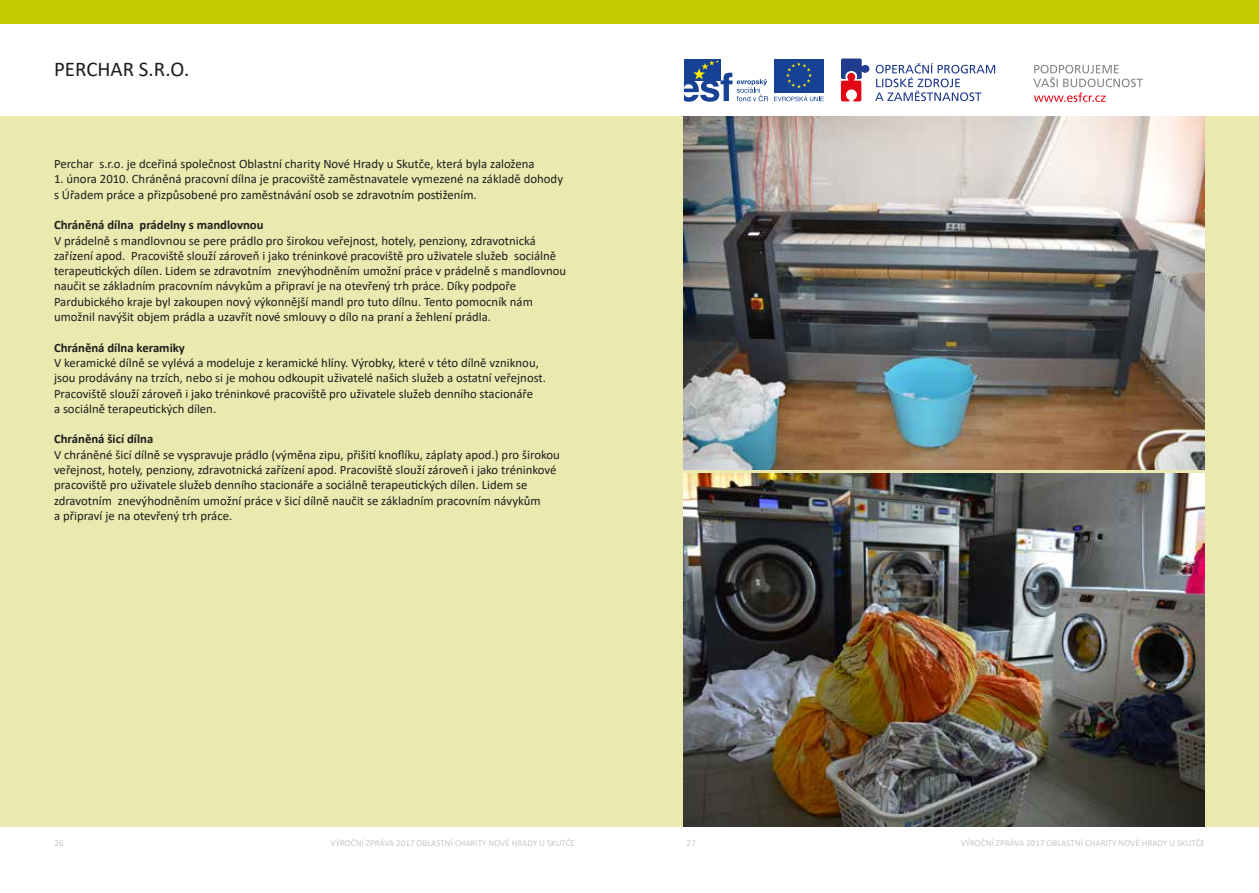
<style>
.page{position:relative;width:1259px;height:893px;background:#fff}
.page>*{position:absolute;margin:0;border:0;box-sizing:border-box;transform-origin:0 0}
.t1{font:21px "Calibri";color:#1d1d1b}
.t2{font:12.75px/15.3px "Calibri";color:#1d1d1b}
.t3{font:700 12.75px "Calibri";color:#1d1d1b}
.t4{font:9px "Calibri";color:#c7c7c6}
</style>
<div class="page">
<div style="left:629px;top:116px;width:630px;height:710px;background:#eaeab0"></div>
<div style="left:629px;top:0;width:630px;height:23px;background:#c4ca00"></div>
<img style="left:683px;top:116px;width:522px;height:353px">
<img style="left:683px;top:473px;width:522px;height:353px">
<svg style="left:875px;top:63px;width:120px;height:38px"></svg>
<div style="left:774px;top:59px;width:49px;height:33px;background:#164194"></div>
<svg style="left:786px;top:62px;width:26px;height:26px"></svg>
<svg style="left:774px;top:95px;width:49px;height:6px"></svg>
<div style="left:684px;top:59px;width:36px;height:22px;background:#164194"></div>
<svg style="left:684px;top:60px;width:84px;height:42px"></svg>
<svg style="left:841px;top:59px;width:28px;height:42px"></svg>
<svg style="left:1033px;top:65px;width:110px;height:22px"></svg>
<svg style="left:1034px;top:93px;width:71px;height:9px"></svg>
<div style="left:0;top:116px;width:629px;height:710px;background:#eaeab0"></div>
<div style="left:0;top:0;width:629px;height:23px;background:#c4ca00"></div>
<h1 class="t1" style="left:54px;top:55px;width:137px">PERCHAR S.R.O.</h1>
<p class="t2" style="left:54px;top:156px;width:482px">Perchar s.r.o. je dceřiná společnost Oblastní charity Nové Hrady u Skutče, která byla založena</p>
<p class="t2" style="left:54px;top:171px;width:510px">1. února 2010. Chráněná pracovní dílna je pracoviště zaměstnavatele vymezené na základě dohody s Úřadem práce a přizpůsobené pro zaměstnávání osob se zdravotním postižením.</p>
<p class="t3" style="left:54px;top:216px;width:211px">Chráněná dílna prádelny s mandlovnou</p>
<p class="t2" style="left:54px;top:232px;width:514px">V prádelně s mandlovnou se pere prádlo pro širokou veřejnost, hotely, penziony, zdravotnická zařízení apod. Pracoviště slouží zároveň i jako tréninkové pracoviště pro uživatele služeb sociálně terapeutických dílen. Lidem se zdravotním znevýhodněním umožní práce v prádelně s mandlovnou naučit se základním pracovním návykům a připraví je na otevřený trh práce. Díky podpoře Pardubického kraje byl zakoupen nový výkonnější mandl pro tuto dílnu. Tento pomocník nám umožnil navýšit objem prádla a uzavřít nové smlouvy o dílo na praní a žehlení prádla.</p>
<p class="t3" style="left:54px;top:338px;width:132px">Chráněná dílna keramiky</p>
<p class="t2" style="left:54px;top:355px;width:493px">V keramické dílně se vylévá a modeluje z keramické hlíny. Výrobky, které v této dílně vzniknou, jsou prodávány na trzích, nebo si je mohou odkoupit uživatelé našich služeb a ostatní veřejnost.<br>Pracoviště slouží zároveň i jako tréninkové pracoviště pro uživatele služeb denního stacionáře<br>a sociálně terapeutických dílen.</p>
<p class="t3" style="left:54px;top:430px;width:101px">Chráněná šicí dílna</p>
<p class="t2" style="left:54px;top:447px;width:507px">V chráněné šicí dílně se vyspravuje prádlo (výměna zipu, přišití knoflíku, záplaty apod.) pro širokou veřejnost, hotely, penziony, zdravotnická zařízení apod. Pracoviště slouží zároveň i jako tréninkové pracoviště pro uživatele služeb denního stacionáře a sociálně terapeutických dílen. Lidem se zdravotním znevýhodněním umožní práce v šicí dílně naučit se základním pracovním návykům<br>a připraví je na otevřený trh práce.</p>
<p class="t4" style="left:54px;top:836px;width:11px">26</p>
<p class="t4" style="left:331px;top:836px;width:246px">VÝROČNÍ ZPRÁVA 2017 OBLASTNÍ CHARITY NOVÉ HRADY U SKUTČE</p>
<p class="t4" style="left:686px;top:836px;width:11px">27</p>
<p class="t4" style="left:960px;top:836px;width:246px">VÝROČNÍ ZPRÁVA 2017 OBLASTNÍ CHARITY NOVÉ HRADY U SKUTČE</p>
</div>
